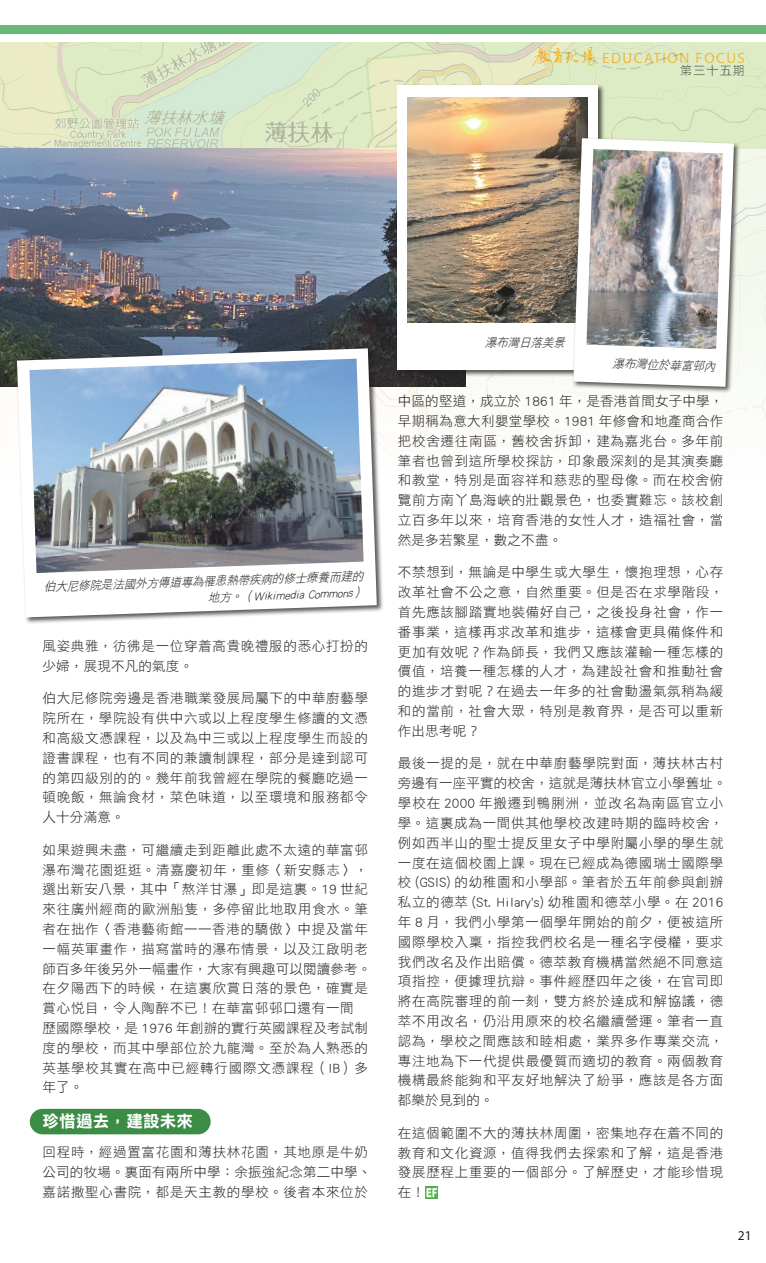
<style>
.page{position:relative;width:766px;height:1263px;background:#fff}
.page>*{position:absolute;margin:0;border:0;box-sizing:border-box;transform-origin:0 0}
.t1{font:16.5px "DF Li Hei W7 WINP BF";letter-spacing:.015em;color:#fff}
.t2{font:15px "Myriad Pro";letter-spacing:.1em;color:#faaf18}
.t3{font:13.5px/19.8px "DF Li Hei W3 WINP BF";letter-spacing:.055em;color:#231f20}
.t4{font:13.5px "Myriad Pro";color:#231f20}
.t5{font:italic 12px/16.5px "DF Li Hei W3 WINP BF";color:#231f20;text-align:right;scale:.95 1}
.t6{font:12px "DF Li Hei W3 WINP BF";letter-spacing:.1em;color:#231f20}
</style>
<div class="page">
<div style="left:0;top:26px;width:765px;height:8px;background:#6bb977"></div>
<div style="left:30px;top:1109px;width:180px;height:25px;background:#3b8c45;border-radius:13px"></div>
<img style="left:0;top:43px;width:765px;height:399px">
<svg style="left:425px;top:1186px;width:13px;height:13px"></svg>
<svg style="left:426px;top:1188px;width:11px;height:9px"></svg>
<img style="left:0;top:149px;width:466px;height:237px">
<div style="left:15px;top:347px;width:368px;height:277px;background:#231f20;opacity:.75"></div>
<svg style="left:17px;top:348px;width:359px;height:269px"></svg>
<img style="left:29px;top:359px;width:334px;height:214px">
<div style="left:396px;top:84px;width:209px;height:293px;background:#231f20;opacity:.75"></div>
<div style="left:398px;top:85px;width:199px;height:285px;background:#fff"></div>
<img style="left:407px;top:97px;width:180px;height:226px">
<div style="left:571px;top:137px;width:169px;height:257px;background:#231f20;opacity:.75"></div>
<svg style="left:573px;top:138px;width:160px;height:249px"></svg>
<img style="left:586px;top:149px;width:136px;height:200px">
<p class="t2" style="left:602px;top:50px;width:144px">EDUCATION FOCUS</p>
<p class="t6" style="left:680px;top:64px;width:66px">第三十五期</p>
<p class="t5" style="left:44px;top:579px;width:338px;rotate:-2deg">伯大尼修院是法國外方傳道專為罹患熱帶疾病的修士療養而建的地方。（Wikimedia Commons）</p>
<p class="t3" style="left:43px;top:636px;width:327px">風姿典雅，彷彿是一位穿着高貴晚禮服的悉心打扮的少婦，展現不凡的氣度。</p>
<p class="t3" style="left:43px;top:688px;width:327px;text-align:justify">伯大尼修院旁邊是香港職業發展局屬下的中華廚藝學院所在，學院設有供中六或以上程度學生修讀的文憑和高級文憑課程，以及為中三或以上程度學生而設的證書課程，也有不同的兼讀制課程，部分是達到認可的第四級別的的。幾年前我曾經在學院的餐廳吃過一頓晚飯，無論食材，菜色味道，以至環境和服務都令人十分滿意。</p>
<p class="t3" style="left:43px;top:840px;width:330px">如果遊興未盡，可繼續走到距離此處不太遠的華富邨瀑布灣花園逛逛。清嘉慶初年，重修〈新安縣志〉，選出新安八景，其中「熬洋甘瀑」即是這裏。19 世紀來往廣州經商的歐洲船隻，多停留此地取用食水。筆者在拙作〈香港藝術館——香港的驕傲〉中提及當年一幅英軍畫作，描寫當時的瀑布情景，以及江啟明老師百多年後另外一幅畫作，大家有興趣可以閱讀參考。在夕陽西下的時候，在這裏欣賞日落的景色，確實是賞心悅目，令人陶醉不已！在華富邨邨口還有一間<br>歷國際學校，是 1976 年創辦的實行英國課程及考試制度的學校，而其中學部位於九龍灣。至於為人熟悉的英基學校其實在高中已經轉行國際文憑課程（IB）多年了。</p>
<p class="t1" style="left:43px;top:1113px;width:152px">珍惜過去，建設未來</p>
<p class="t3" style="left:43px;top:1142px;width:330px">回程時，經過置富花園和薄扶林花園，其地原是牛奶公司的牧場。裏面有兩所中學：余振強紀念第二中學、嘉諾撒聖心書院，都是天主教的學校。後者本來位於</p>
<p class="t5" style="left:485px;top:334px;width:89px">瀑布灣日落美景</p>
<p class="t5" style="left:613px;top:355px;width:110px;rotate:2deg">瀑布灣位於華富邨內</p>
<p class="t3" style="left:398px;top:391px;width:327px;text-align:justify">中區的堅道，成立於 1861 年，是香港首間女子中學，早期稱為意大利嬰堂學校。1981 年修會和地產商合作把校舍遷往南區，舊校舍拆卸，建為嘉兆台。多年前筆者也曾到這所學校探訪，印象最深刻的是其演奏廳和教堂，特別是面容祥和慈悲的聖母像。而在校舍俯覽前方南丫島海峽的壯觀景色，也委實難忘。該校創立百多年以來，培育香港的女性人才，造福社會，當然是多若繁星，數之不盡。</p>
<p class="t3" style="left:398px;top:562px;width:327px;text-align:justify">不禁想到，無論是中學生或大學生，懷抱理想，心存改革社會不公之意，自然重要。但是否在求學階段，首先應該腳踏實地裝備好自己，之後投身社會，作一番事業，這樣再求改革和進步，這樣會更具備條件和更加有效呢？作為師長，我們又應該灌輸一種怎樣的價值，培養一種怎樣的人才，為建設社會和推動社會的進步才對呢？在過去一年多的社會動盪氣氛稍為緩和的當前，社會大眾，特別是教育界，是否可以重新作出思考呢？</p>
<p class="t3" style="left:398px;top:753px;width:330px">最後一提的是，就在中華廚藝學院對面，薄扶林古村旁邊有一座平實的校舍，這就是薄扶林官立小學舊址。學校在 2000 年搬遷到鴨脷洲，並改名為南區官立小學。這裏成為一間供其他學校改建時期的臨時校舍，例如西半山的聖士提反里女子中學附屬小學的學生就一度在這個校園上課。現在已經成為德國瑞士國際學校 (GSIS) 的幼稚園和小學部。筆者於五年前參與創辦私立的德萃 (St. Hilary's) 幼稚園和德萃小學。在 2016年 8 月，我們小學第一個學年開始的前夕，便被這所國際學校入稟，指控我們校名是一種名字侵權，要求我們改名及作出賠償。德萃教育機構當然絕不同意這項指控，便據理抗辯。事件經歷四年之後，在官司即將在高院審理的前一刻，雙方終於達成和解協議，德萃不用改名，仍沿用原來的校名繼續營運。筆者一直認為，學校之間應該和睦相處，業界多作專業交流，專注地為下一代提供最優質而適切的教育。兩個教育機構最終能夠和平友好地解決了紛爭，應該是各方面都樂於見到的。</p>
<p class="t3" style="left:398px;top:1123px;width:327px;text-align:justify">在這個範圍不大的薄扶林周圍，密集地存在着不同的教育和文化資源，值得我們去探索和了解，這是香港發展歷程上重要的一個部分。了解歷史，才能珍惜現在！</p>
<p class="t4" style="left:737px;top:1228px;width:16px">21</p>
</div>
